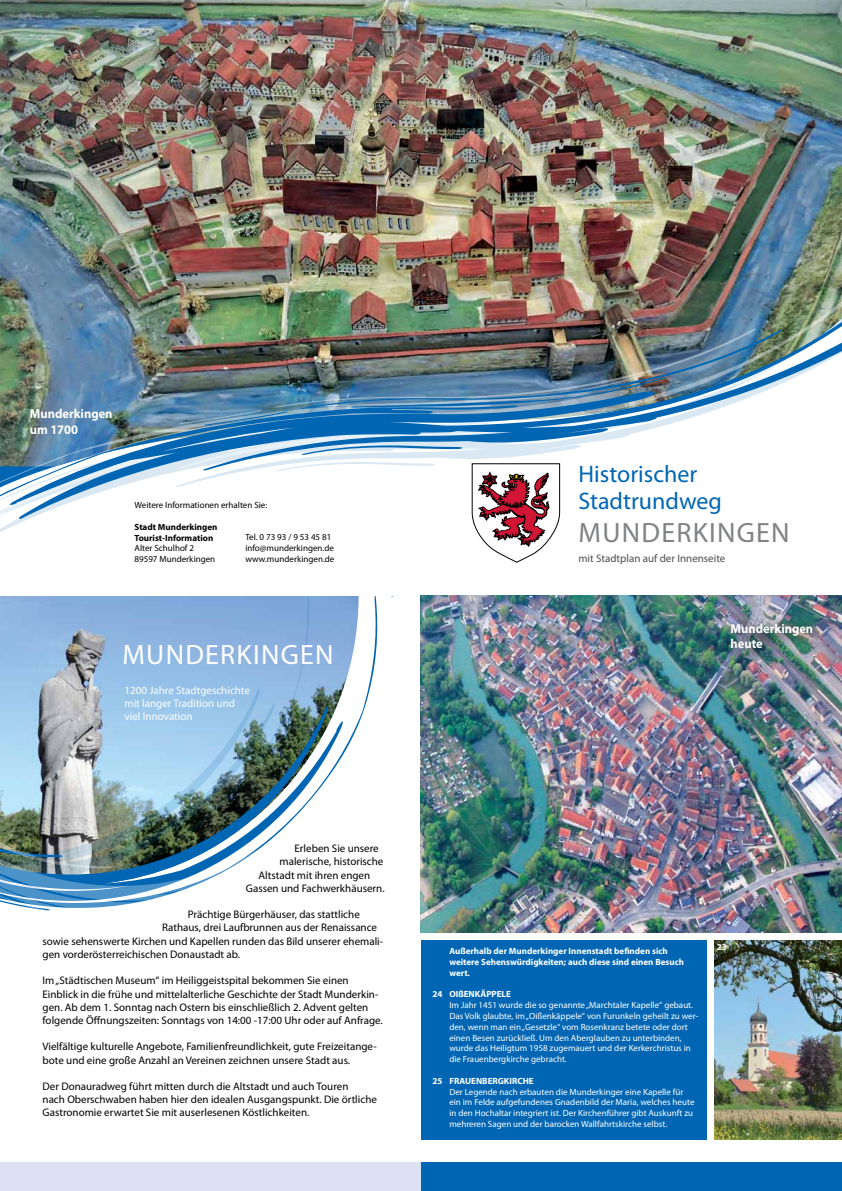
<style>
.page{position:relative;width:842px;height:1191px;background:#fff}
.page>*{position:absolute;margin:0;border:0;box-sizing:border-box;transform-origin:0 0}
.t1{font:28px "Myriad Pro";letter-spacing:.045em;color:#fff}
.t2{font:28px "Myriad Pro";letter-spacing:.045em;color:#808285}
.t3{font:24px/27px "Myriad Pro";color:#0066b3}
.t4{font:700 13px/15.6px "Myriad Pro";color:#fff;scale:.96 1}
.t5{font:11px/13.2px "Myriad Pro";color:#000}
.t6{font:11px/13.2px "Myriad Pro";color:#fff}
.t7{font:11px "Myriad Pro";color:#4e4e4e}
.t8{font:9px/10.8px "Myriad Pro";color:#fff}
.t9{font:700 9px/10.8px "Myriad Pro";color:#fff}
.t10{font:9px/10.8px "Myriad Pro";color:#000}
.t11{font:700 9px/10.8px "Myriad Pro";color:#000}
</style>
<div class="page">
<div style="left:421px;top:940px;width:286px;height:200px;background:#0066b3"></div>
<img style="left:714px;top:940px;width:128px;height:200px">
<div style="left:421px;top:1162px;width:421px;height:29px;background:#0066b3"></div>
<div style="left:0;top:1162px;width:421px;height:29px;background:#dce2f3"></div>
<img style="left:0;top:595px;width:421px;height:324px">
<img style="left:421px;top:595px;width:421px;height:338px">
<img style="left:722px;top:614px;width:105px;height:49px">
<img style="left:0;top:0;width:842px;height:263px">
<img style="left:9px;top:264px;width:833px;height:251px">
<img style="left:177px;top:329px;width:605px;height:126px">
<svg style="left:0;top:405px;width:518px;height:127px"></svg>
<svg style="left:472px;top:463px;width:88px;height:99px"></svg>
<p class="t4" style="left:30px;top:406px;width:88px">Munderkingen um 1700</p>
<p class="t10" style="left:135px;top:499px;width:134px">Weitere Informationen erhalten Sie:</p>
<p class="t11" style="left:135px;top:521px;width:84px">Stadt Munderkingen<br>Tourist-Information</p>
<p class="t10" style="left:135px;top:543px;width:82px">Alter Schulhof 2<br>89597 Munderkingen</p>
<p class="t10" style="left:245px;top:532px;width:91px">Tel. 0 73 93 / 9 53 45 81 info@munderkingen.de www.munderkingen.de</p>
<h1 class="t1" style="left:123px;top:637px;width:212px">Munderkingen</h1>
<p class="t6" style="left:125px;top:683px;width:127px">1200 Jahre Stadtgeschichte mit langer Tradition und viel Innovation</p>
<h2 class="t3" style="left:578px;top:460px;width:145px">Historischer<br>Stadtrundweg</h2>
<h1 class="t2" style="left:579px;top:516px;width:212px">Munderkingen</h1>
<p class="t7" style="left:578px;top:551px;width:149px">mit Stadtplan auf der Innenseite</p>
<p class="t4" style="left:730px;top:620px;width:88px">Munderkingen heute</p>
<p class="t5" style="left:43px;top:841px;width:38px">E</p>
<p class="t5" style="left:300px;top:841px;width:80px">rleben Sie unsere</p>
<p class="t5" style="left:280px;top:855px;width:105px">malerische, historische</p>
<p class="t5" style="left:259px;top:868px;width:113px">Altstadt mit ihren engen</p>
<p class="t5" style="left:246px;top:881px;width:140px">Gassen und Fachwerkhäusern.</p>
<p class="t5" style="left:188px;top:907px;width:173px">Prächtige Bürgerhäuser, das stattliche</p>
<p class="t5" style="left:162px;top:921px;width:216px">Rathaus, drei Laufbrunnen aus der Renaissance</p>
<p class="t5" style="left:43px;top:934px;width:342px">sowie sehenswerte Kirchen und Kapellen runden das Bild unserer ehemali-</p>
<p class="t5" style="left:43px;top:947px;width:199px">gen vorderösterreichischen Donaustadt ab.</p>
<p class="t5" style="left:43px;top:973px;width:342px">Im „Städtischen Museum“ im Heiliggeistspital bekommen Sie einen Einblick in die frühe und mittelalterliche Geschichte der Stadt Munderkin&shy;gen. Ab dem 1. Sonntag nach Ostern bis einschließlich 2. Advent gelten folgende Öffnungszeiten: Sonntags von 14:00 -17:00 Uhr oder auf Anfrage.</p>
<p class="t5" style="left:43px;top:1039px;width:336px">Vielfältige kulturelle Angebote, Familienfreundlichkeit, gute Freizeitange&shy;bote und eine große Anzahl an Vereinen zeichnen unsere Stadt aus.</p>
<p class="t5" style="left:43px;top:1079px;width:336px">Der Donauradweg führt mitten durch die Altstadt und auch Touren<br>nach Oberschwaben haben hier den idealen Ausgangspunkt. Die örtliche<br>Gastronomie erwartet Sie mit auserlesenen Köstlichkeiten.</p>
<p class="t9" style="left:449px;top:945px;width:236px">Außerhalb der Munderkinger Innenstadt befinden sich weitere Sehenswürdigkeiten; auch diese sind einen Besuch wert.</p>
<p class="t9" style="left:449px;top:988px;width:63px">OIßENKÄPPELE</p>
<p class="t8" style="left:449px;top:999px;width:251px">Im Jahr 1451 wurde die so genannte „Marchtaler Kapelle“ gebaut.<br>Das Volk glaubte, im „Oißenkäppele“ von Furunkeln geheilt zu wer&shy;den, wenn man ein „Gesetzle“ vom Rosenkranz betete oder dort einen Besen zurückließ. Um den Aberglauben zu unterbinden, wurde das Heiligtum 1958 zugemauert und der Kerkerchristus in die Frauenbergkirche gebracht.</p>
<p class="t9" style="left:449px;top:1075px;width:86px">FRAUENBERGKIRCHE</p>
<p class="t8" style="left:449px;top:1086px;width:247px">Der Legende nach erbauten die Munderkinger eine Kapelle für ein im Felde aufgefundenes Gnadenbild der Maria, welches heute in den Hochaltar integriert ist. Der Kirchenführer gibt Auskunft zu mehreren Sagen und der barocken Wallfahrtskirche selbst.</p>
<p class="t9" style="left:432px;top:988px;width:11px">24</p>
<p class="t9" style="left:432px;top:1075px;width:11px">25</p>
<p class="t9" style="left:717px;top:941px;width:11px">23</p>
</div>
